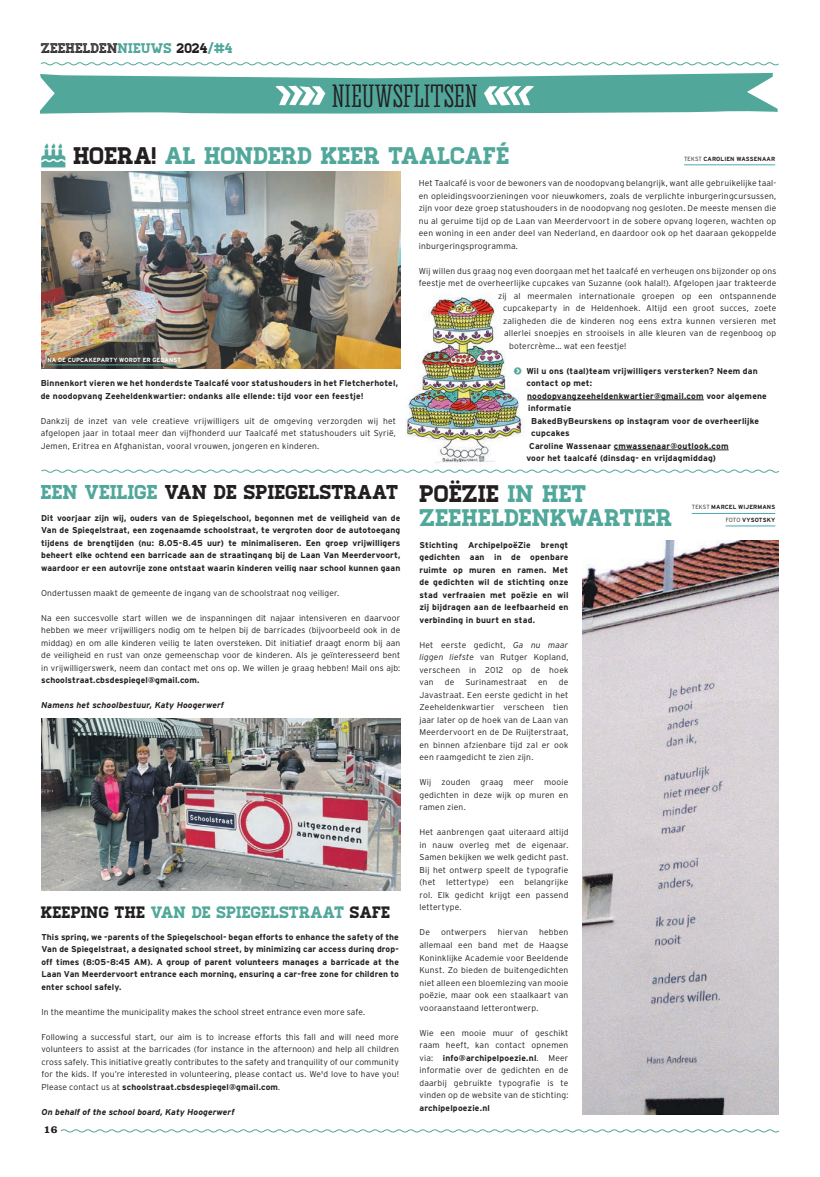
<style>
.page{position:relative;width:820px;height:1177px;background:#fff}
.page>*{position:absolute;margin:0;border:0;box-sizing:border-box;transform-origin:0 0}
.t1{font:30px "Corki Tuscan";color:#231f20}
.t2{font:24px/24px "Homestead";letter-spacing:-.005em;color:#50a79a}
.t3{font:20px "Homestead";letter-spacing:-.005em;color:#231f20}
.t4{font:16.5px "Homestead";color:#50a79a}
.t5{font:14px "Homestead Inline";color:#231f20}
.t6{font:700 11px "Clarendon LT Std";color:#231f20}
.t7{font:300 8.5px/12.5px "Interstate";letter-spacing:.02em;color:#231f20;text-align:justify}
.t8{font:700 8.5px/12.5px "Interstate";letter-spacing:.02em;color:#231f20;text-align:justify}
.t9{font:italic 700 8.5px "Interstate";letter-spacing:.01em;color:#231f20}
.t10{font:700 6px/12.5px "Interstate";letter-spacing:.015em;color:#231f20;text-align:right}
.t11{font:700 6px "Interstate";letter-spacing:.02em;color:#fff}
.s1{font-family:"Homestead";color:#50a79a}
.s2{font-family:"Homestead"}
.s3{color:#231f20}
.s4{font-weight:300}
.s5{color:#50a79a}
.s6{font-weight:700}
.s7{font-style:italic}
</style>
<div class="page">
<svg style="left:41px;top:62px;width:738px;height:4px"></svg>
<svg style="left:60px;top:1129px;width:719px;height:4px"></svg>
<img style="left:405px;top:297px;width:119px;height:166px">
<svg style="left:40px;top:73px;width:737px;height:41px;background:#6db5aa"></svg>
<hr style="left:527px;top:399px;width:176px;height:1px;background:#231f20">
<hr style="left:613px;top:449px;width:115px;height:1px;background:#231f20">
<svg style="left:41px;top:469px;width:738px;height:4px"></svg>
<img style="left:41px;top:171px;width:359px;height:198px">
<hr style="left:683px;top:164px;width:92px;height:1px;background:#4ba8ab">
<hr style="left:691px;top:513px;width:84px;height:1px;background:#4ba8ab">
<hr style="left:725px;top:525px;width:50px;height:1px;background:#4ba8ab">
<hr style="left:47px;top:364px;width:134px;height:1px;background:#50a79a">
<img style="left:582px;top:541px;width:196px;height:573px">
<img style="left:41px;top:718px;width:359px;height:172px">
<svg style="left:514px;top:367px;width:7px;height:7px"></svg>
<h3 class="t5" style="left:41px;top:40px;width:193px">ZEEHELDEN<span class="s1">NIEUWS</span> <span class="s2">2024</span><span class="s1">/#4</span></h3>
<h1 class="t1" style="left:331px;top:79px;width:147px">NIEUWSFLITSEN</h1>
<h2 class="t2" style="left:74px;top:144px;width:437px"><span class="s3">HOERA!</span> AL HONDERD KEER TAALCAFÉ</h2>
<p class="t10" style="left:683px;top:152px;width:93px"><span class="s4">TEKST</span> CAROLIEN WASSENAAR</p>
<p class="t11" style="left:47px;top:356px;width:135px">NA DE CUPCAKEPARTY WORDT ER GEDANST</p>
<p class="t8" style="left:41px;top:377px;width:359px">Binnenkort vieren we het honderdste Taalcafé voor statushouders in het Fletcherhotel, de noodopvang Zeeheldenkwartier: ondanks alle ellende: tijd voor een feestje!</p>
<p class="t7" style="left:41px;top:414px;width:357px">Dankzij de inzet van vele creatieve vrijwilligers uit de omgeving verzorgden wij het afgelopen jaar in totaal meer dan vijfhonderd uur Taalcafé met statushouders uit Syrië, Jemen, Eritrea en Afghanistan, vooral vrouwen, jongeren en kinderen.</p>
<h3 class="t3" style="left:41px;top:480px;width:359px"><span class="s5">EEN VEILIGE</span> VAN DE SPIEGELSTRAAT</h3>
<p class="t8" style="left:41px;top:511px;width:360px">Dit voorjaar zijn wij, ouders van de Spiegelschool, begonnen met de veiligheid van de Van de Spiegelstraat, een zogenaamde schoolstraat, te vergroten door de autotoegang tijdens de brengtijden (nu: 8.05-8.45 uur) te minimaliseren. Een groep vrijwilligers beheert elke ochtend een barricade aan de straatingang bij de Laan Van Meerdervoort, waardoor er een autovrije zone ontstaat waarin kinderen veilig naar school kunnen gaan</p>
<p class="t7" style="left:41px;top:586px;width:299px">Ondertussen maakt de gemeente de ingang van de schoolstraat nog veiliger.</p>
<p class="t7" style="left:41px;top:611px;width:360px">Na een succesvolle start willen we de inspanningen dit najaar intensiveren en daarvoor hebben we meer vrijwilligers nodig om te helpen bij de barricades (bijvoorbeeld ook in de middag) en om alle kinderen veilig te laten oversteken. Dit initiatief draagt enorm bij aan de veiligheid en rust van onze gemeenschap voor de kinderen. Als je geïnteresseerd bent in vrijwilligerswerk, neem dan contact met ons op. We willen je graag hebben! Mail ons ajb:</p>
<p class="t8" style="left:41px;top:674px;width:160px">schoolstraat.cbsdespiegel@gmail.com.</p>
<p class="t9" style="left:41px;top:700px;width:184px">Namens het schoolbestuur, Katy Hoogerwerf</p>
<h3 class="t4" style="left:41px;top:902px;width:350px"><span class="s3">KEEPING THE</span> VAN DE SPIEGELSTRAAT <span class="s3">SAFE</span></h3>
<p class="t8" style="left:41px;top:930px;width:359px">This spring, we -parents of the Spiegelschool- began efforts to enhance the safety of the Van de Spiegelstraat, a designated school street, by minimizing car access during drop&shy;off times (8:05-8:45 AM). A group of parent volunteers manages a barricade at the Laan Van Meerdervoort entrance each morning, ensuring a car-free zone for children to enter school safely.</p>
<p class="t7" style="left:41px;top:1005px;width:325px">In the meantime the municipality makes the school street entrance even more safe.</p>
<p class="t7" style="left:41px;top:1030px;width:359px">Following a successful start, our aim is to increase efforts this fall and will need more volunteers to assist at the barricades (for instance in the afternoon) and help all children cross safely. This initiative greatly contributes to the safety and tranquility of our community for the kids. If you’re interested in volunteering, please contact us. We'd love to have you!<br>Please contact us at <span class="s6">schoolstraat.cbsdespiegel@gmail.com</span>.</p>
<p class="t9" style="left:41px;top:1106px;width:194px">On behalf of the school board, Katy Hoogerwerf</p>
<p class="t6" style="left:44px;top:1122px;width:15px">16</p>
<p class="t7" style="left:418px;top:177px;width:359px">Het Taalcafé is voor de bewoners van de noodopvang belangrijk, want alle gebruikelijke taal&shy;en opleidingsvoorzieningen voor nieuwkomers, zoals de verplichte inburgeringcursussen, zijn voor deze groep statushouders in de noodopvang nog gesloten. De meeste mensen die nu al geruime tijd op de Laan van Meerdervoort in de sobere opvang logeren, wachten op een woning in een ander deel van Nederland, en daardoor ook op het daaraan gekoppelde inburgeringsprogramma.</p>
<p class="t7" style="left:418px;top:264px;width:359px">Wij willen dus graag nog even doorgaan met het taalcafé en verheugen ons bijzonder op ons</p>
<p class="t7" style="left:418px;top:277px;width:359px">feestje met de overheerlijke cupcakes van Suzanne (ook halal!). Afgelopen jaar trakteerde</p>
<p class="t7" style="left:498px;top:289px;width:280px">zij al meermalen internationale groepen op een ontspannende</p>
<p class="t7" style="left:503px;top:302px;width:275px">cupcakeparty in de Heldenhoek. Altijd een groot succes, zoete</p>
<p class="t7" style="left:503px;top:314px;width:275px">zaligheden die de kinderen nog eens extra kunnen versieren met</p>
<p class="t7" style="left:504px;top:327px;width:274px">allerlei snoepjes en strooisels in alle kleuren van de regenboog op</p>
<p class="t7" style="left:509px;top:339px;width:119px">botercrème… wat een feestje!</p>
<p class="t8" style="left:526px;top:364px;width:233px">Wil u ons (taal)team vrijwilligers versterken? Neem dan</p>
<p class="t8" style="left:526px;top:377px;width:67px">contact op met:</p>
<p class="t8" style="left:527px;top:389px;width:241px">noodopvangzeeheldenkwartier@gmail.com voor algemene</p>
<p class="t8" style="left:528px;top:402px;width:45px">informatie</p>
<p class="t8" style="left:531px;top:414px;width:229px">BakedByBeurskens op instagram voor de overheerlijke</p>
<p class="t8" style="left:531px;top:427px;width:40px">cupcakes</p>
<p class="t8" style="left:529px;top:439px;width:201px">Caroline Wassenaar cmwassenaar@outlook.com</p>
<p class="t8" style="left:526px;top:452px;width:191px">voor het taalcafé (dinsdag- en vrijdagmiddag)</p>
<h2 class="t2" style="left:420px;top:482px;width:254px"><span class="s3">POËZIE</span> IN HET<br>ZEEHELDENKWARTIER</h2>
<p class="t8" style="left:419px;top:538px;width:150px">Stichting ArchipelpoëZie brengt gedichten aan in de openbare ruimte op muren en ramen. Met de gedichten wil de stichting onze stad verfraaien met poëzie en wil zij bijdragen aan de leefbaarheid en verbinding in buurt en stad.</p>
<p class="t7" style="left:419px;top:638px;width:150px">Het eerste gedicht, <span class="s7">Ga nu maar liggen liefste</span> van Rutger Kopland, verscheen in 2012 op de hoek van</p>
<p class="t7" style="left:419px;top:676px;width:150px;text-indent:139px">de Javastraat. Een eerste gedicht in het Zeeheldenkwartier verscheen tien jaar later op de hoek van de Laan van Meerdervoort en de De Ruijterstraat, en binnen afzienbare tijd zal er ook een raamgedicht te zien zijn.</p>
<p class="t7" style="left:419px;top:776px;width:150px">Wij zouden graag meer mooie gedichten in deze wijk op muren en ramen zien.</p>
<p class="t7" style="left:419px;top:826px;width:150px">Het aanbrengen gaat uiteraard altijd in nauw overleg met de eigenaar.<br>Samen bekijken we welk gedicht past.<br>Bij het ontwerp speelt de typografie (het lettertype) een belangrijke rol. Elk gedicht krijgt een passend lettertype.</p>
<p class="t7" style="left:419px;top:926px;width:12px">De</p>
<p class="t7" style="left:441px;top:926px;width:47px">ontwerpers</p>
<p class="t7" style="left:497px;top:926px;width:31px">hiervan</p>
<p class="t7" style="left:444px;top:676px;width:11px">de</p>
<p class="t7" style="left:465px;top:676px;width:63px">Surinamestraat</p>
<p class="t7" style="left:538px;top:676px;width:11px">en</p>
<p class="t7" style="left:419px;top:926px;width:150px;text-indent:119px">hebben allemaal een band met de Haagse Koninklijke Academie voor Beeldende Kunst. Zo bieden de buitengedichten niet alleen een bloemlezing van mooie poëzie, maar ook een staalkaart van vooraanstaand letterontwerp.</p>
<p class="t7" style="left:419px;top:1026px;width:150px">Wie een mooie muur of geschikt raam heeft, kan contact opnemen via: <span class="s6">info@archipelpoezie.nl</span>. Meer informatie over de gedichten en de daarbij gebruikte typografie is te vinden op de website van de stichting:</p>
<p class="t8" style="left:419px;top:1101px;width:72px">archipelpoezie.nl</p>
<p class="t10" style="left:691px;top:501px;width:85px"><span class="s4">TEKST</span> MARCEL WIJERMANS<br><span class="s4">FOTO</span> VYSOTSKY</p>
</div>
